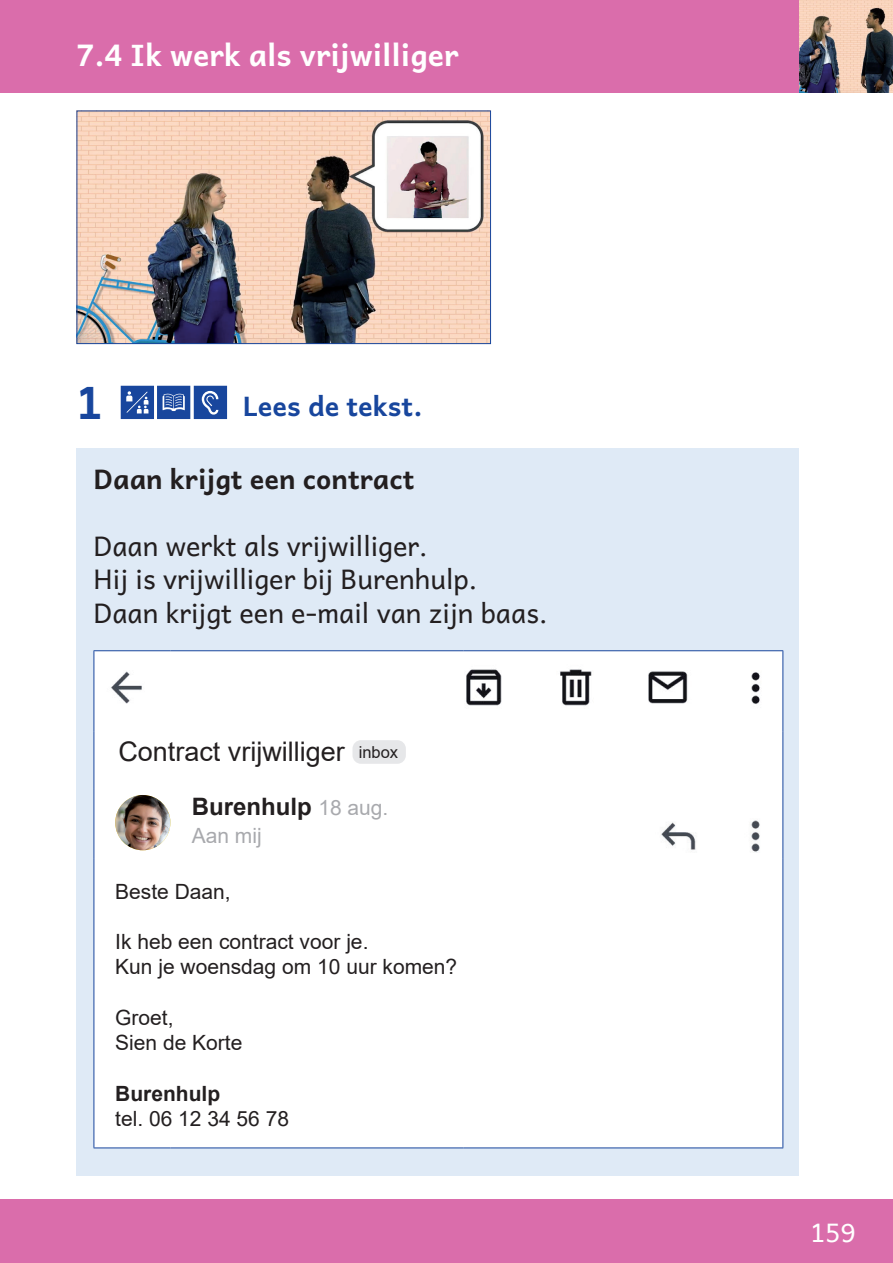
<style>
.page{position:relative;width:893px;height:1263px;background:#fff}
.page>*{position:absolute;margin:0;border:0;box-sizing:border-box;transform-origin:0 0}
.t1{font:700 45px "Andika New Basic";color:#18469d}
.t2{font:700 30px "Andika New Basic";color:#fff}
.t3{font:27px/33.8px "Andika New Basic";color:#231f20}
.t4{font:27px "Arial";color:#231f20}
.t5{font:700 27px "Andika New Basic";color:#231f20}
.t6{font:700 27px "Andika New Basic";color:#18469d}
.t7{font:25.5px "Andika New Basic";color:#fff}
.t8{font:700 24px "Arial";color:#231f20}
.t9{font:21px/25.2px "Arial";color:#231f20}
.t10{font:700 21px "Arial";color:#231f20}
.t11{font:21px "Arial";color:#a8a9ad}
.s1{font-size:16.5px}
.s2{font-weight:400;font-size:21px;color:#a8a9ad}
</style>
<div class="page">
<div style="left:0;top:0;width:893px;height:92px;background:#da6dab"></div>
<div style="left:0;top:1199px;width:893px;height:64px;background:#da6dab"></div>
<img style="left:79px;top:113px;width:410px;height:229px">
<div style="left:77px;top:111px;width:414px;height:233px;border:1px solid #18469d"></div>
<div style="left:77px;top:448px;width:722px;height:728px;background:#dfeaf6"></div>
<div style="left:95px;top:651px;width:687px;height:496px;background:#fff"></div>
<hr style="left:94px;top:650px;width:76px;height:1px;background:#18469d">
<hr style="left:94px;top:651px;width:1px;height:80px;background:#18469d">
<hr style="left:170px;top:650px;width:294px;height:1px;background:#18469d">
<hr style="left:464px;top:650px;width:319px;height:1px;background:#18469d">
<hr style="left:782px;top:651px;width:1px;height:80px;background:#18469d">
<hr style="left:94px;top:731px;width:1px;height:58px;background:#18469d">
<hr style="left:782px;top:731px;width:1px;height:58px;background:#18469d">
<hr style="left:94px;top:789px;width:1px;height:69px;background:#18469d">
<hr style="left:782px;top:789px;width:1px;height:69px;background:#18469d">
<hr style="left:94px;top:858px;width:1px;height:289px;background:#18469d">
<hr style="left:782px;top:858px;width:1px;height:289px;background:#18469d">
<hr style="left:94px;top:1147px;width:76px;height:1px;background:#18469d">
<hr style="left:170px;top:1147px;width:294px;height:1px;background:#18469d">
<hr style="left:464px;top:1147px;width:319px;height:1px;background:#18469d">
<img style="left:100px;top:657px;width:676px;height:57px">
<div style="left:352px;top:740px;width:54px;height:24px;background:#e6e7e9;border-radius:9px"></div>
<img style="left:115px;top:795px;width:55px;height:55px;border-radius:28px">
<img style="left:653px;top:818px;width:115px;height:35px">
<img style="left:799px;top:0;width:94px;height:92px">
<h2 class="t2" style="left:77px;top:28px;width:384px">7.4 Ik werk als vrijwilliger</h2>
<h1 class="t1" style="left:77px;top:361px;width:28px">1</h1>
<p class="t6" style="left:243px;top:382px;width:181px">Lees de tekst.</p>
<p class="t5" style="left:94px;top:455px;width:322px">Daan krijgt een contract</p>
<p class="t3" style="left:94px;top:525px;width:455px">Daan werkt als vrijwilliger.<br>Hij is vrijwilliger bij Burenhulp.<br>Daan krijgt een e-mail van zijn baas.</p>
<p class="t4" style="left:118px;top:733px;width:281px">Contract vrijwilliger <span class="s1">inbox</span></p>
<p class="t8" style="left:192px;top:789px;width:198px">Burenhulp <span class="s2">18 aug.</span></p>
<p class="t11" style="left:192px;top:821px;width:72px">Aan mij</p>
<p class="t9" style="left:115px;top:879px;width:117px">Beste Daan,</p>
<p class="t9" style="left:115px;top:929px;width:344px">Ik heb een contract voor je.<br>Kun je woensdag om 10 uur komen?</p>
<p class="t9" style="left:115px;top:1005px;width:129px">Groet,<br>Sien de Korte</p>
<p class="t10" style="left:115px;top:1078px;width:106px">Burenhulp</p>
<p class="t9" style="left:115px;top:1105px;width:175px">tel. 06 12 34 56 78</p>
<p class="t7" style="left:810px;top:1210px;width:46px">159</p>
</div>
